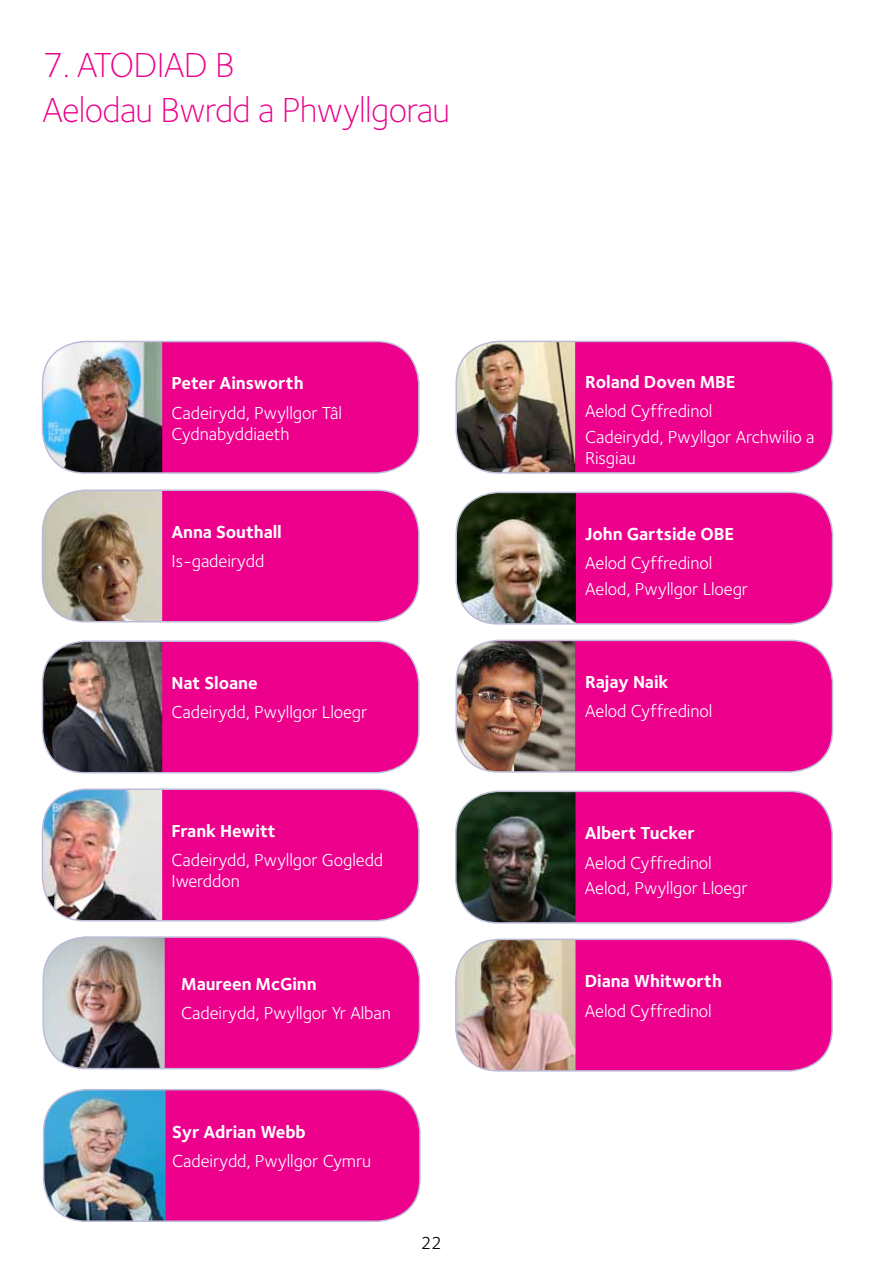
<style>
.page{position:relative;width:893px;height:1263px;background:#fff}
.page>*{position:absolute;margin:0;border:0;box-sizing:border-box;transform-origin:0 0}
.t1{font:300 36px/45px "Foundry Sterling OT2";letter-spacing:-.02em;color:#ec008c}
.t2{font:18px/25.2px "Foundry Sterling OT2";letter-spacing:-.005em;color:#fff}
.t3{font:700 18px "Foundry Sterling OT2";letter-spacing:-.005em;color:#fff}
.t4{font:18px "Foundry Sterling OT2";color:#000}
</style>
<div class="page">
<div style="left:44px;top:1090px;width:376px;height:131px;background:#ec008c;border-radius:43px"></div>
<img style="left:44px;top:1092px;width:122px;height:129px">
<div style="left:43px;top:1089px;width:378px;height:133px;border:2px solid #bcbcd8;border-radius:43px"></div>
<div style="left:43px;top:341px;width:376px;height:132px;background:#ec008c;border-radius:43px"></div>
<img style="left:43px;top:341px;width:119px;height:132px">
<div style="left:42px;top:341px;width:378px;height:133px;border:2px solid #bcbcd8;border-radius:43px"></div>
<div style="left:456px;top:791px;width:376px;height:132px;background:#ec008c;border-radius:43px"></div>
<img style="left:456px;top:791px;width:119px;height:131px">
<div style="left:455px;top:791px;width:378px;height:133px;border:2px solid #bcbcd8;border-radius:43px"></div>
<div style="left:456px;top:939px;width:376px;height:132px;background:#ec008c;border-radius:43px"></div>
<img style="left:456px;top:939px;width:119px;height:132px">
<div style="left:455px;top:939px;width:378px;height:132px;border:2px solid #bcbcd8;border-radius:43px"></div>
<div style="left:43px;top:490px;width:376px;height:132px;background:#ec008c;border-radius:43px"></div>
<img style="left:43px;top:492px;width:119px;height:130px">
<div style="left:42px;top:489px;width:378px;height:133px;border:2px solid #bcbcd8;border-radius:43px"></div>
<div style="left:456px;top:341px;width:376px;height:132px;background:#ec008c;border-radius:43px"></div>
<img style="left:457px;top:341px;width:118px;height:130px">
<div style="left:455px;top:341px;width:378px;height:133px;border:2px solid #bcbcd8;border-radius:43px"></div>
<div style="left:43px;top:641px;width:376px;height:132px;background:#ec008c;border-radius:43px"></div>
<img style="left:43px;top:643px;width:119px;height:130px">
<div style="left:42px;top:640px;width:378px;height:133px;border:2px solid #bcbcd8;border-radius:43px"></div>
<div style="left:456px;top:492px;width:376px;height:132px;background:#ec008c;border-radius:43px"></div>
<img style="left:457px;top:492px;width:119px;height:130px">
<div style="left:455px;top:492px;width:378px;height:133px;border:2px solid #bcbcd8;border-radius:43px"></div>
<div style="left:43px;top:789px;width:376px;height:132px;background:#ec008c;border-radius:43px"></div>
<img style="left:43px;top:791px;width:119px;height:130px">
<div style="left:42px;top:788px;width:378px;height:133px;border:2px solid #bcbcd8;border-radius:43px"></div>
<div style="left:456px;top:640px;width:376px;height:132px;background:#ec008c;border-radius:43px"></div>
<img style="left:457px;top:642px;width:118px;height:128px">
<div style="left:455px;top:640px;width:378px;height:133px;border:2px solid #bcbcd8;border-radius:43px"></div>
<div style="left:43px;top:937px;width:377px;height:131px;background:#ec008c;border-radius:43px"></div>
<img style="left:43px;top:939px;width:122px;height:129px">
<div style="left:43px;top:936px;width:377px;height:133px;border:2px solid #bcbcd8;border-radius:43px"></div>
<h1 class="t1" style="left:43px;top:40px;width:409px">7. ATODIAD B<br>Aelodau Bwrdd a Phwyllgorau</h1>
<p class="t3" style="left:171px;top:369px;width:134px">Peter Ainsworth</p>
<p class="t2" style="left:171px;top:401px;width:172px;line-height:21px">Cadeirydd, Pwyllgor Tâl<br>Cydnabyddiaeth</p>
<p class="t3" style="left:171px;top:517px;width:112px">Anna Southall</p>
<p class="t2" style="left:171px;top:547px;width:94px">Is-gadeirydd</p>
<p class="t3" style="left:171px;top:668px;width:88px">Nat Sloane</p>
<p class="t2" style="left:171px;top:698px;width:198px">Cadeirydd, Pwyllgor Lloegr</p>
<p class="t3" style="left:171px;top:816px;width:106px">Frank Hewitt</p>
<p class="t2" style="left:171px;top:848px;width:213px;line-height:21px">Cadeirydd, Pwyllgor Gogledd<br>Iwerddon</p>
<p class="t3" style="left:181px;top:969px;width:137px">Maureen McGinn</p>
<p class="t2" style="left:181px;top:999px;width:211px">Cadeirydd, Pwyllgor Yr Alban</p>
<p class="t3" style="left:172px;top:1117px;width:135px">Syr Adrian Webb</p>
<p class="t2" style="left:172px;top:1147px;width:201px">Cadeirydd, Pwyllgor Cymru</p>
<p class="t4" style="left:421px;top:1229px;width:23px">22</p>
<p class="t3" style="left:585px;top:367px;width:152px">Roland Doven MBE</p>
<p class="t2" style="left:585px;top:397px;width:231px">Aelod Cyffredinol<br>Cadeirydd, Pwyllgor Archwilio a</p>
<p class="t2" style="left:585px;top:444px;width:52px">Risgiau</p>
<p class="t3" style="left:585px;top:519px;width:150px">John Gartside OBE</p>
<p class="t2" style="left:585px;top:549px;width:165px">Aelod Cyffredinol<br>Aelod, Pwyllgor Lloegr</p>
<p class="t3" style="left:585px;top:667px;width:85px">Rajay Naik</p>
<p class="t2" style="left:585px;top:697px;width:129px">Aelod Cyffredinol</p>
<p class="t3" style="left:585px;top:819px;width:111px">Albert Tucker</p>
<p class="t2" style="left:585px;top:849px;width:165px">Aelod Cyffredinol<br>Aelod, Pwyllgor Lloegr</p>
<p class="t3" style="left:585px;top:967px;width:139px">Diana Whitworth</p>
<p class="t2" style="left:585px;top:997px;width:129px">Aelod Cyffredinol</p>
</div>
